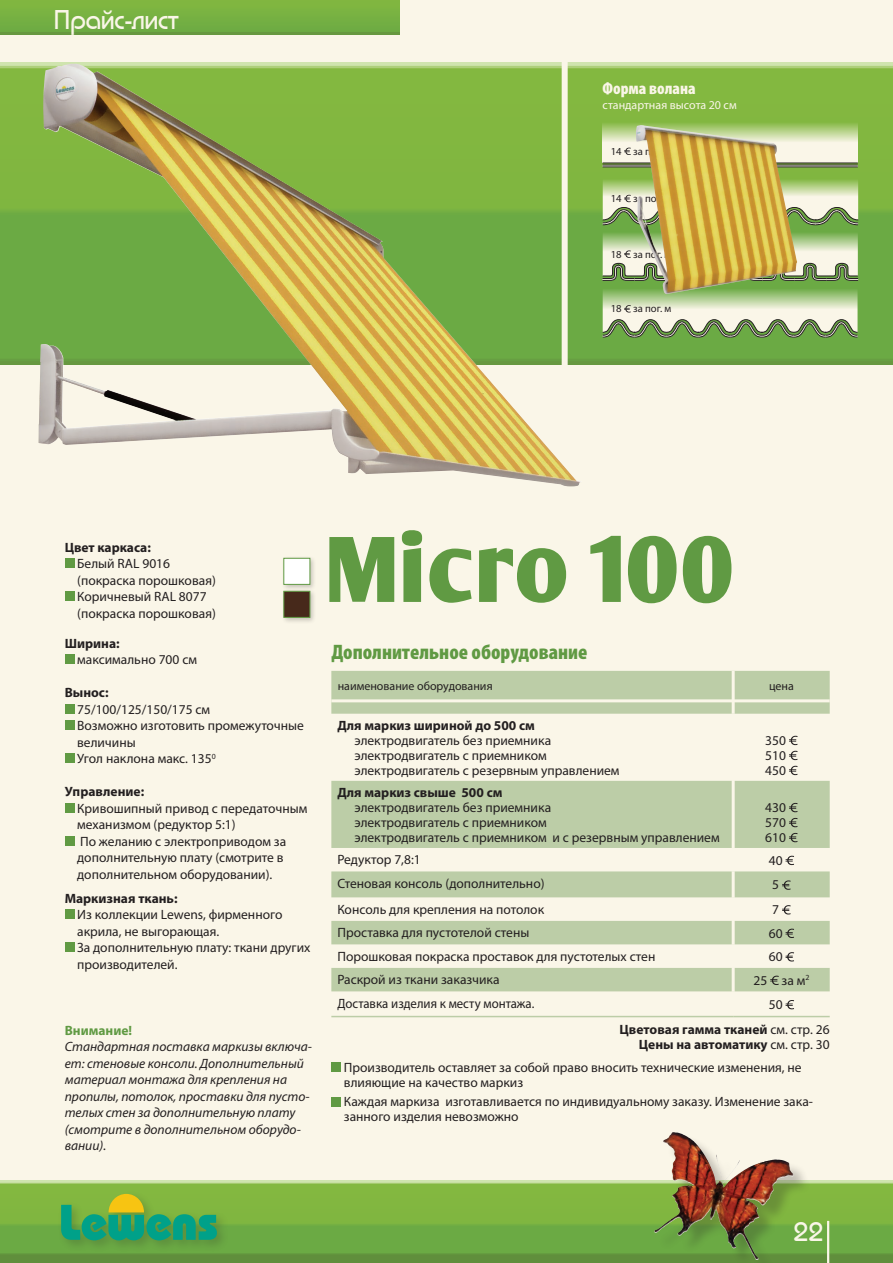
<style>
.page{position:relative;width:893px;height:1263px;background:#faf6e8}
.page>*{position:absolute;margin:0;border:0;box-sizing:border-box;transform-origin:0 0}
.t1{font:700 90.9px "Oli Jo";color:#609a43}
.t2{font:27px "Bauhaus CTT";color:#faf6e8}
.t3{font:700 21px "Myriad C Black Cond";color:#609a43}
.t4{font:700 16.8px "Myriad C Black Cond";color:#faf6e8}
.txt_10pt{font:13.5px/16.5px "Myriad Pro";color:#231f20}
.t5{font:italic 13.5px/16.5px "Myriad C";color:#231f20}
.txt_10pt-2{font:700 13.5px "Myriad C";color:#231f20}
.txt_10pt-3{font:13.5px "Myriad Pro";color:#231f20;scale:.95 1}
.t6{font:700 13.5px "Myriad C";color:#609a43}
.t7{font:12px "Myriad Pro";color:#231f20}
.txt_10pt-4{font:12px "Myriad Pro";color:#faf6e8}
.txt_10pt-5{font:10.65px "Myriad Pro";color:#231f20}
.s1{font-family:"Myriad Pro";font-weight:400}
</style>
<div class="page">
<svg style="left:0;top:1180px;width:893px;height:83px;background:#79af46"></svg>
<hr style="left:827px;top:1221px;width:2px;height:42px;background:#faf6e8">
<div style="left:0;top:0;width:400px;height:34px;background:#76b042"></div>
<div style="left:657px;top:1135px;width:155px;height:128px;background:#231f20;opacity:.25"></div>
<img style="left:663px;top:1132px;width:13px;height:38px">
<div style="left:57px;top:1190px;width:172px;height:63px;background:#231f20;opacity:.2"></div>
<svg style="left:61px;top:1194px;width:156px;height:46px;background:#51aa59"></svg>
<svg style="left:0;top:62px;width:893px;height:303px;background:#7cb347"></svg>
<svg style="left:603px;top:122px;width:255px;height:41px"></svg>
<hr style="left:603px;top:163px;width:255px;height:1px;background:#231f20">
<hr style="left:603px;top:165px;width:255px;height:2px;background:#faf6e8">
<hr style="left:603px;top:165px;width:255px;height:1px;background:#231f20">
<hr style="left:603px;top:167px;width:255px;height:1px;background:#231f20">
<svg style="left:624px;top:148px;width:7px;height:7px"></svg>
<svg style="left:600px;top:178px;width:260px;height:48px"></svg>
<svg style="left:600px;top:232px;width:260px;height:50px"></svg>
<svg style="left:600px;top:288px;width:260px;height:50px"></svg>
<img style="left:39px;top:64px;width:543px;height:422px">
<div style="left:65px;top:558px;width:9px;height:10px;background:#609a43"></div>
<div style="left:281px;top:555px;width:36px;height:36px;background:#231f20;opacity:.25"></div>
<div style="left:284px;top:558px;width:26px;height:27px;background:#fff;border:1px solid #609a43"></div>
<div style="left:65px;top:591px;width:9px;height:10px;background:#609a43"></div>
<div style="left:281px;top:588px;width:36px;height:36px;background:#231f20;opacity:.25"></div>
<div style="left:284px;top:591px;width:26px;height:27px;background:#47291b;border:1px solid #609a43"></div>
<div style="left:65px;top:654px;width:9px;height:10px;background:#609a43"></div>
<div style="left:65px;top:704px;width:9px;height:10px;background:#609a43"></div>
<div style="left:65px;top:720px;width:9px;height:10px;background:#609a43"></div>
<div style="left:65px;top:753px;width:9px;height:10px;background:#609a43"></div>
<div style="left:65px;top:803px;width:9px;height:10px;background:#609a43"></div>
<div style="left:65px;top:836px;width:9px;height:10px;background:#609a43"></div>
<div style="left:65px;top:909px;width:9px;height:10px;background:#609a43"></div>
<div style="left:65px;top:942px;width:9px;height:10px;background:#609a43"></div>
<svg style="left:331px;top:671px;width:499px;height:320px;fill:#bccda7"></svg>
<hr style="left:732px;top:671px;width:3px;height:43px;background:#faf6e8">
<hr style="left:732px;top:714px;width:3px;height:67px;background:#faf6e8">
<hr style="left:732px;top:781px;width:3px;height:67px;background:#faf6e8">
<hr style="left:732px;top:848px;width:3px;height:23px;background:#faf6e8">
<hr style="left:732px;top:871px;width:3px;height:26px;background:#faf6e8">
<hr style="left:732px;top:897px;width:3px;height:24px;background:#faf6e8">
<hr style="left:732px;top:921px;width:3px;height:23px;background:#faf6e8">
<hr style="left:732px;top:944px;width:3px;height:24px;background:#faf6e8">
<hr style="left:732px;top:968px;width:3px;height:23px;background:#faf6e8">
<hr style="left:331px;top:1016px;width:402px;height:1px;background:#bccda7">
<hr style="left:733px;top:1016px;width:97px;height:1px;background:#bccda7">
<hr style="left:331px;top:699px;width:499px;height:3px;background:#faf6e8">
<svg style="left:789px;top:736px;width:9px;height:9px"></svg>
<svg style="left:789px;top:751px;width:9px;height:9px"></svg>
<svg style="left:789px;top:766px;width:9px;height:9px"></svg>
<svg style="left:789px;top:803px;width:9px;height:9px"></svg>
<svg style="left:789px;top:818px;width:9px;height:9px"></svg>
<svg style="left:789px;top:833px;width:9px;height:9px"></svg>
<svg style="left:785px;top:856px;width:9px;height:9px"></svg>
<svg style="left:782px;top:880px;width:9px;height:10px"></svg>
<svg style="left:782px;top:905px;width:9px;height:9px"></svg>
<svg style="left:785px;top:929px;width:9px;height:9px"></svg>
<svg style="left:785px;top:952px;width:9px;height:9px"></svg>
<svg style="left:770px;top:976px;width:9px;height:9px"></svg>
<svg style="left:785px;top:1000px;width:9px;height:9px"></svg>
<div style="left:331px;top:1062px;width:10px;height:10px;background:#609a43"></div>
<div style="left:331px;top:1097px;width:10px;height:9px;background:#609a43"></div>
<img style="left:636px;top:125px;width:161px;height:169px">
<div style="left:562px;top:58px;width:6px;height:321px;background:#faf6e8"></div>
<h2 class="t2" style="left:54px;top:4px;width:126px">Прайс-лист</h2>
<p class="t4" style="left:603px;top:79px;width:95px">Форма волана</p>
<p class="txt_10pt-4" style="left:603px;top:97px;width:136px">стандартная высота 20 см</p>
<p class="txt_10pt-5" style="left:611px;top:145px;width:62px">14 за пог. м</p>
<p class="txt_10pt-5" style="left:611px;top:192px;width:62px">14 за пог. м</p>
<p class="txt_10pt-5" style="left:611px;top:247px;width:62px">18 за пог. м</p>
<p class="txt_10pt-5" style="left:611px;top:302px;width:62px">18 за пог. м</p>
<p class="txt_10pt-2" style="left:65px;top:539px;width:88px">Цвет каркаса:</p>
<p class="txt_10pt" style="left:77px;top:555px;width:140px">Белый RAL 9016 (покраска порошковая)</p>
<p class="txt_10pt" style="left:77px;top:588px;width:140px">Коричневый RAL 8077 (покраска порошковая)</p>
<p class="txt_10pt-2" style="left:65px;top:635px;width:56px">Ширина:</p>
<p class="txt_10pt" style="left:77px;top:651px;width:121px">максимально 700 см</p>
<p class="txt_10pt-2" style="left:65px;top:685px;width:45px">Вынос:</p>
<p class="txt_10pt" style="left:77px;top:701px;width:135px">75/100/125/150/175 см</p>
<p class="txt_10pt" style="left:77px;top:717px;width:228px">Возможно изготовить промежуточные величины</p>
<p class="txt_10pt" style="left:77px;top:750px;width:140px">Угол наклона макс. 135<sup>0</sup></p>
<p class="txt_10pt-2" style="left:65px;top:784px;width:81px">Управление:</p>
<p class="txt_10pt" style="left:77px;top:800px;width:232px">Кривошипный привод с передаточным механизмом (редуктор 5:1)</p>
<p class="txt_10pt" style="left:77px;top:833px;width:211px">По желанию с электроприводом за дополнительную плату (смотрите в дополнительном оборудовании).</p>
<p class="txt_10pt-2" style="left:65px;top:890px;width:114px">Маркизная ткань:</p>
<p class="txt_10pt" style="left:77px;top:906px;width:207px">Из коллекции Lewens, фирменного акрила, не выгорающая.</p>
<p class="txt_10pt" style="left:77px;top:939px;width:235px">За дополнительную плату: ткани других производителей.</p>
<p class="t6" style="left:65px;top:1022px;width:69px">Внимание!</p>
<p class="t5" style="left:65px;top:1039px;width:249px">Стандартная поставка маркизы включа&shy;ет: стеновые консоли. Дополнительный материал монтажа для крепления на пропилы, потолок, проставки для пусто&shy;телых стен за дополнительную плату (смотрите в дополнительном оборудо&shy;вании).</p>
<p class="t1" style="left:324px;top:516px;width:415px">Micro 100</p>
<p class="t3" style="left:331px;top:640px;width:258px">Дополнительное оборудование</p>
<p class="t7" style="left:338px;top:679px;width:156px">наименование оборудования</p>
<p class="t7" style="left:769px;top:679px;width:26px">цена</p>
<p class="txt_10pt-2" style="left:337px;top:718px;width:199px">Для маркиз шириной до 500 см</p>
<p class="txt_10pt" style="left:354px;top:732px;width:198px">электродвигатель без приемника</p>
<p class="txt_10pt" style="left:354px;top:747px;width:267px;line-height:15px">электродвигатель с приемником электродвигатель с резервным управлением</p>
<p class="txt_10pt" style="left:765px;top:732px;width:22px">350</p>
<p class="txt_10pt" style="left:765px;top:747px;width:22px">510</p>
<p class="txt_10pt" style="left:765px;top:762px;width:22px">450</p>
<p class="txt_10pt-2" style="left:337px;top:785px;width:167px">Для маркиз свыше 500 см</p>
<p class="txt_10pt" style="left:354px;top:799px;width:198px">электродвигатель без приемника</p>
<p class="txt_10pt" style="left:354px;top:815px;width:367px;line-height:15px">электродвигатель с приемником<br>электродвигатель с приемником и с резервным управлением</p>
<p class="txt_10pt" style="left:765px;top:799px;width:22px">430</p>
<p class="txt_10pt" style="left:765px;top:814px;width:22px">570</p>
<p class="txt_10pt" style="left:765px;top:829px;width:22px">610</p>
<p class="txt_10pt" style="left:337px;top:851px;width:85px">Редуктор 7,8:1</p>
<p class="txt_10pt" style="left:769px;top:852px;width:15px">40</p>
<p class="txt_10pt" style="left:337px;top:874px;width:209px">Стеновая консоль (дополнительно)</p>
<p class="txt_10pt" style="left:772px;top:876px;width:8px">5</p>
<p class="txt_10pt" style="left:337px;top:900px;width:208px">Консоль для крепления на потолок</p>
<p class="txt_10pt" style="left:772px;top:901px;width:8px">7</p>
<p class="txt_10pt" style="left:337px;top:924px;width:193px">Проставка для пустотелой стены</p>
<p class="txt_10pt" style="left:769px;top:925px;width:15px">60</p>
<p class="txt_10pt" style="left:337px;top:947px;width:319px">Порошковая покраска проставок для пустотелых стен</p>
<p class="txt_10pt" style="left:769px;top:948px;width:15px">60</p>
<p class="txt_10pt" style="left:337px;top:971px;width:164px">Раскрой из ткани заказчика</p>
<p class="txt_10pt" style="left:753px;top:972px;width:58px">25 за м<sup>2</sup></p>
<p class="txt_10pt-3" style="left:337px;top:995px;width:209px">Доставка изделия к месту монтажа.</p>
<p class="txt_10pt" style="left:769px;top:996px;width:15px">50</p>
<p class="txt_10pt-2" style="left:619px;top:1021px;width:212px">Цветовая гамма тканей <span class="s1">см. стр. 26</span></p>
<p class="txt_10pt-2" style="left:639px;top:1036px;width:192px">Цены на автоматику <span class="s1">см. стр. 30</span></p>
<p class="txt_10pt" style="left:344px;top:1060px;width:459px;line-height:15px">Производитель оставляет за собой право вносить технические изменения, не влияющие на качество маркиз</p>
<p class="txt_10pt" style="left:344px;top:1094px;width:471px;line-height:15px">Каждая маркиза изготавливается по индивидуальному заказу. Изменение зака&shy;занного изделия невозможно</p>
<h2 class="t2" style="left:793px;top:1216px;width:31px">22</h2>
</div>
